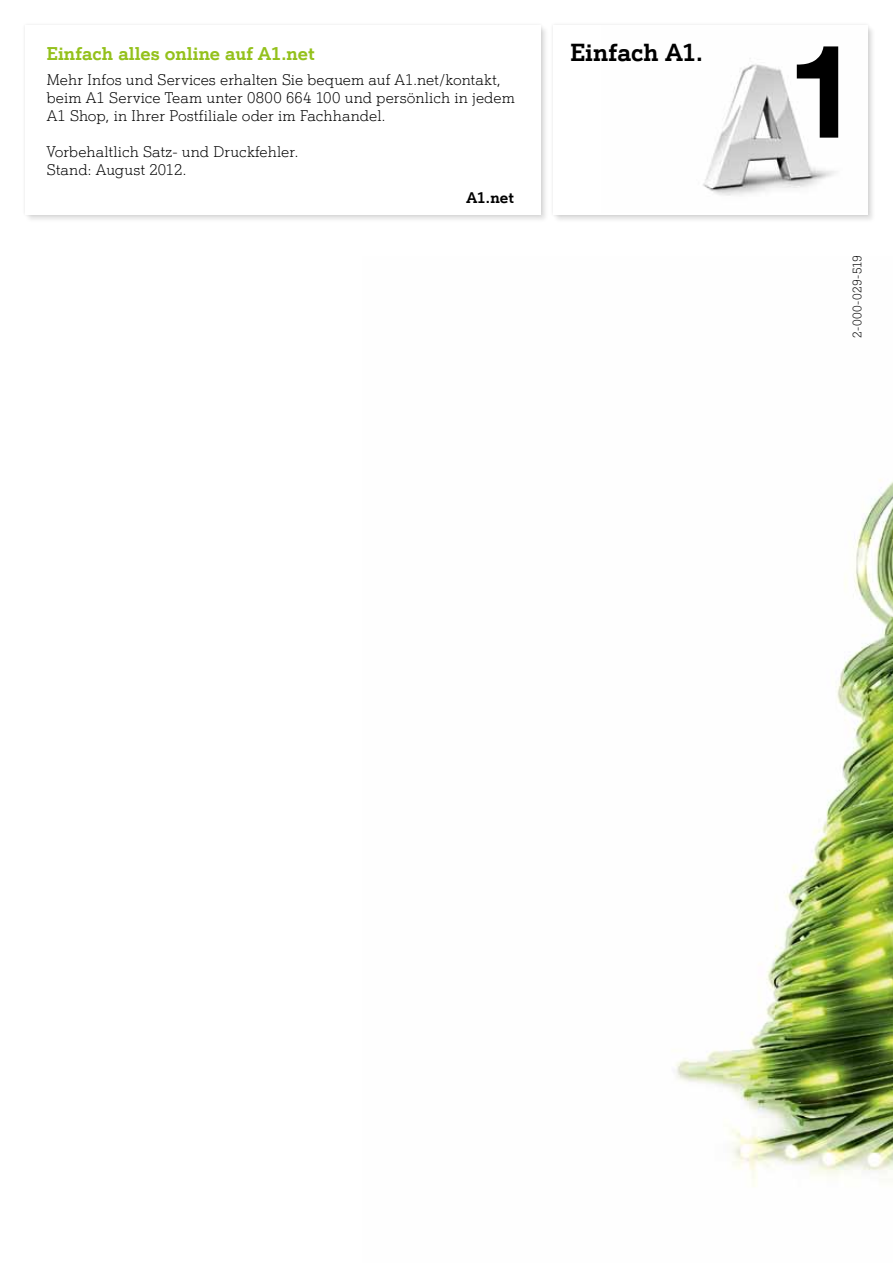
<style>
.page{position:relative;width:893px;height:1263px;background:#fff}
.page>*{position:absolute;margin:0;border:0;box-sizing:border-box;transform-origin:0 0}
.t1{font:700 24px "A1 Einfach";letter-spacing:.005em;color:#000}
.t2{font:700 18px "A1 Einfach";letter-spacing:.005em;color:#94c11c}
.t3{font:15px/18px "A1 Einfach Leicht";letter-spacing:.005em;color:#000}
.t4{font:700 15px "A1 Einfach";color:#000}
.t5{font:12px "A1 Einfach Leicht";letter-spacing:.015em;color:#000}
</style>
<div class="page">
<div style="left:553px;top:25px;width:323px;height:198px;background:#f7f7f7"></div>
<div style="left:550px;top:22px;width:321px;height:196px;background:#000;opacity:.12"></div>
<div style="left:553px;top:26px;width:314px;height:189px;background:#fff"></div>
<img style="left:703px;top:46px;width:136px;height:150px">
<svg style="left:797px;top:46px;width:41px;height:92px"></svg>
<div style="left:25px;top:25px;width:524px;height:199px;background:#f9f9f9"></div>
<div style="left:22px;top:22px;width:522px;height:196px;background:#000;opacity:.12"></div>
<div style="left:26px;top:26px;width:515px;height:189px;background:#fff"></div>
<img style="left:676px;top:479px;width:217px;height:708px">
<p class="t2" style="left:47px;top:42px;width:269px">Einfach alles online auf A1.net</p>
<p class="t3" style="left:47px;top:70px;width:470px">Mehr Infos und Services erhalten Sie bequem auf A1.net/kontakt, beim A1 Service Team unter 0800 664 100 und persönlich in jedem<br>A1 Shop, in Ihrer Postfiliale oder im Fachhandel.</p>
<p class="t3" style="left:47px;top:142px;width:253px">Vorbehaltlich Satz- und Druckfehler.<br>Stand: August 2012.</p>
<p class="t4" style="left:466px;top:188px;width:49px">A1.net</p>
<h1 class="t1" style="left:570px;top:37px;width:134px">Einfach A1.</h1>
<p class="t5" style="left:850px;top:338px;width:85px;rotate:-90deg">2-000-029-519</p>
</div>
